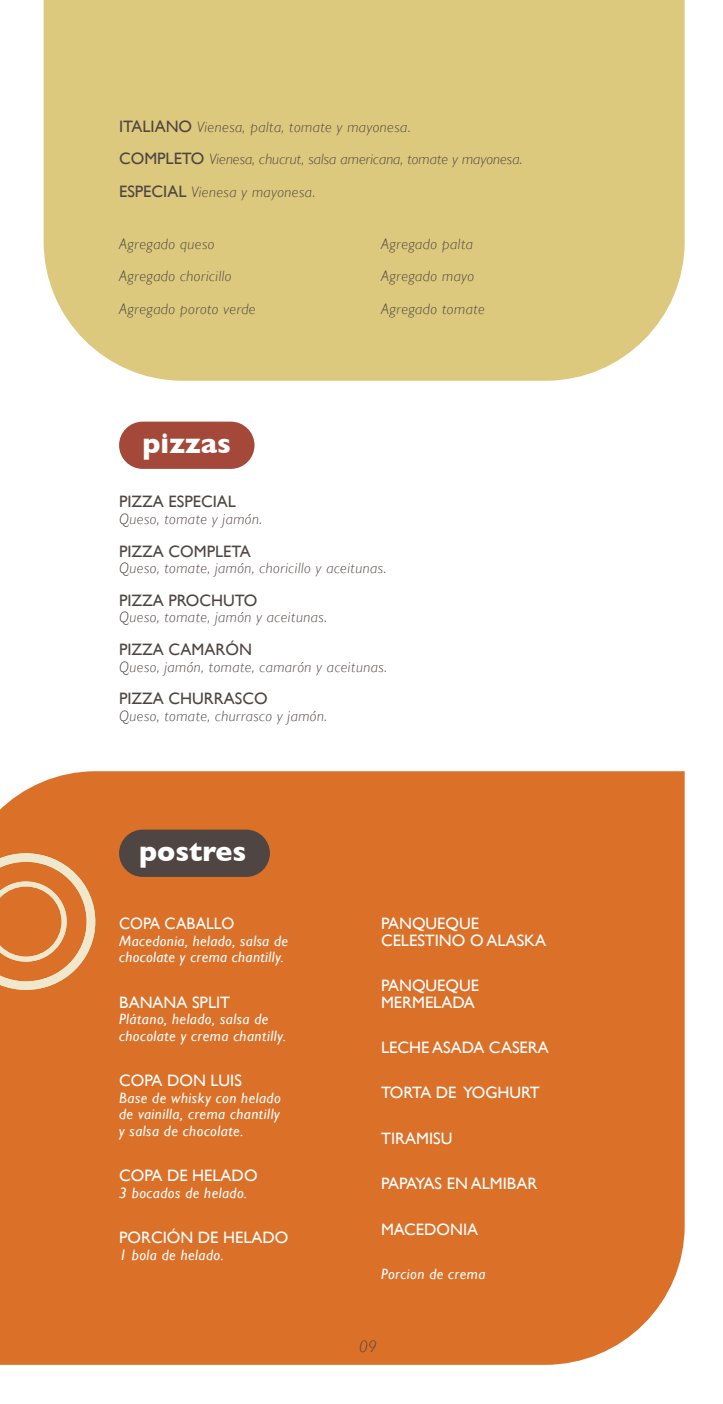
<style>
.page{position:relative;width:723px;height:1404px;background:#fff}
.page>*{position:absolute;margin:0;border:0;box-sizing:border-box;transform-origin:0 0}
.t1{font:700 28.5px "Gill Sans";color:#fff}
.t2{font:16.5px/16.5px "Gill Sans";color:#fff}
.t3{font:16.5px "Gill Sans";color:#4f4542}
.t4{font:16.5px "Gill Sans";color:#fff;scale:.95 1}
.t5{font:italic 300 16.5px "Gill Sans";color:#4f4542}
.t6{font:italic 300 15px/32.7px "Gill Sans";letter-spacing:.03em;color:#4f4542}
.t7{font:italic 15px/16.5px "Gill Sans";letter-spacing:.03em;color:#fff}
.s1{font-weight:400;font-style:normal;font-size:16.5px}
</style>
<div class="page">
<div style="left:44px;top:0;width:641px;height:381px;background:#dcc97d"></div>
<div style="left:0;top:771px;width:685px;height:593px;background:#db7029"></div>
<svg style="left:0;top:853px;width:95px;height:136px;background:#e08d51"></svg>
<div style="left:119px;top:421px;width:135px;height:48px;background:#a44939;border-radius:24px"></div>
<div style="left:119px;top:829px;width:151px;height:47px;background:#4f4542;border-radius:24px"></div>
<p class="t6" style="left:119px;top:110px;width:405px"><span class="s1">ITALIANO</span> Vienesa, palta, tomate y mayonesa.<br><span class="s1">COMPLETO</span> Vienesa, chucrut, salsa americana, tomate y mayonesa.<br><span class="s1">ESPECIAL</span> Vienesa y mayonesa.</p>
<p class="t6" style="left:119px;top:227px;width:138px">Agregado queso<br>Agregado choricillo<br>Agregado poroto verde</p>
<p class="t6" style="left:381px;top:227px;width:105px">Agregado palta<br>Agregado mayo<br>Agregado tomate</p>
<h1 class="t1" style="left:142px;top:427px;width:90px">pizzas</h1>
<p class="t3" style="left:119px;top:492px;width:118px">PIZZA ESPECIAL</p>
<p class="t6" style="left:119px;top:502px;width:144px">Queso, tomate y jamón.</p>
<p class="t3" style="left:119px;top:541px;width:133px">PIZZA COMPLETA</p>
<p class="t6" style="left:119px;top:552px;width:269px">Queso, tomate, jamón, choricillo y aceitunas.</p>
<p class="t3" style="left:119px;top:590px;width:140px">PIZZA PROCHUTO</p>
<p class="t6" style="left:119px;top:601px;width:209px">Queso, tomate, jamón y aceitunas.</p>
<p class="t3" style="left:119px;top:639px;width:134px">PIZZA CAMARÓN</p>
<p class="t6" style="left:119px;top:650px;width:269px">Queso, jamón, tomate, camarón y aceitunas.</p>
<p class="t3" style="left:119px;top:689px;width:150px">PIZZA CHURRASCO</p>
<p class="t6" style="left:119px;top:699px;width:209px">Queso, tomate, churrasco y jamón.</p>
<h1 class="t1" style="left:139px;top:835px;width:109px">postres</h1>
<p class="t4" style="left:119px;top:913px;width:123px">COPA CABALLO</p>
<p class="t7" style="left:119px;top:932px;width:170px">Macedonia, helado, salsa de chocolate y crema chantilly.</p>
<p class="t2" style="left:119px;top:993px;width:113px">BANANA SPLIT</p>
<p class="t7" style="left:119px;top:1010px;width:168px">Plátano, helado, salsa de chocolate y crema chantilly.</p>
<p class="t2" style="left:119px;top:1071px;width:124px">COPA DON LUIS</p>
<p class="t7" style="left:119px;top:1089px;width:163px;text-align:justify">Base de whisky con helado de vainilla, crema chantilly y salsa de chocolate.</p>
<p class="t2" style="left:119px;top:1166px;width:140px">COPA DE HELADO</p>
<p class="t7" style="left:119px;top:1183px;width:130px">3 bocados de helado.</p>
<p class="t2" style="left:119px;top:1228px;width:171px">PORCIÓN DE HELADO</p>
<p class="t7" style="left:119px;top:1245px;width:106px">1 bola de helado.</p>
<p class="t2" style="left:381px;top:915px;width:166px">PANQUEQUE<br>CELESTINO O ALASKA</p>
<p class="t2" style="left:381px;top:977px;width:100px">PANQUEQUE<br>MERMELADA</p>
<p class="t2" style="left:381px;top:1038px;width:11px">LECHE</p>
<p class="t2" style="left:432px;top:1038px;width:12px">ASADA</p>
<p class="t2" style="left:489px;top:1038px;width:11px">CASERA</p>
<p class="t2" style="left:381px;top:1084px;width:160px">TORTA DE YOGHURT</p>
<p class="t2" style="left:381px;top:1129px;width:73px">TIRAMISU</p>
<p class="t2" style="left:381px;top:1175px;width:158px">PAPAYAS EN ALMIBAR</p>
<p class="t2" style="left:381px;top:1220px;width:99px">MACEDONIA</p>
<p class="t7" style="left:381px;top:1265px;width:106px">Porcion de crema</p>
<p class="t5" style="left:359px;top:1336px;width:19px">09</p>
</div>
